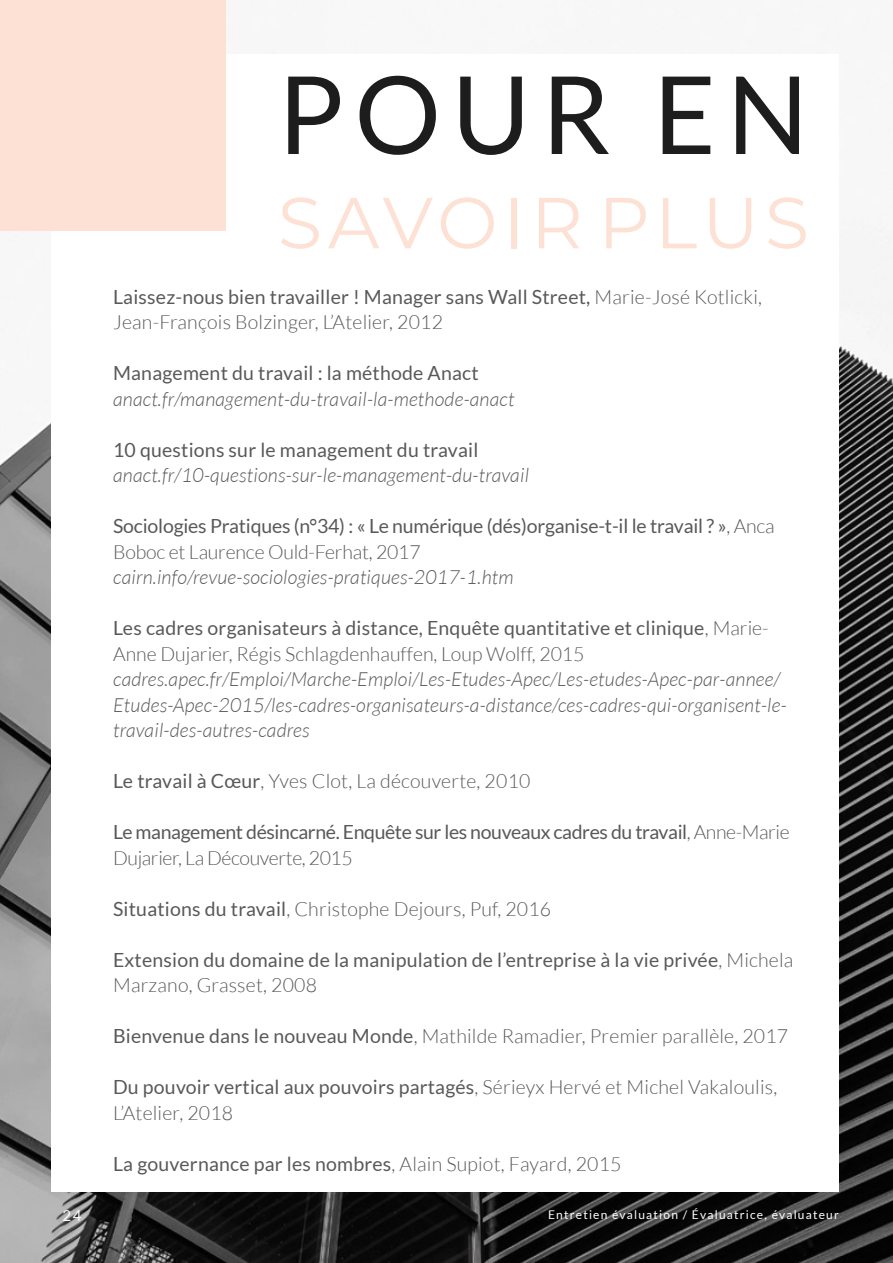
<style>
.page{position:relative;width:893px;height:1263px;background:#fff}
.page>*{position:absolute;margin:0;border:0;box-sizing:border-box;transform-origin:0 0}
.t1{font:108px "Lato";color:#1d1d1d}
.t2{font:72px "Montserrat";letter-spacing:.075em;color:#fde1d4}
.t3{font:300 19.5px/25.5px "Lato";letter-spacing:.01em;color:#58595b}
.t4{font:italic 300 19.5px/25.5px "Lato";letter-spacing:.01em;color:#58595b}
.t5{font:19.5px/25.5px "Lato";letter-spacing:.01em;color:#58595b}
.t6{font:19.5px/25.5px "Lato";letter-spacing:-.01em;color:#58595b}
.t7{font:19.5px/25.5px "Lato";letter-spacing:-.02em;color:#58595b}
.t8{font:15px "Lato";color:#fff}
.t9{font:12px "Lato";letter-spacing:.1em;color:#fff}
.s1{font-weight:400}
.s2{font-weight:300}
</style>
<div class="page">
<img style="left:0;top:0;width:893px;height:1263px">
<div style="left:52px;top:54px;width:787px;height:1138px;background:#fff"></div>
<div style="left:0;top:0;width:225px;height:230px;background:#fde1d4"></div>
<h1 class="t1" style="left:278px;top:55px;width:161px">Pour</h1>
<h1 class="t1" style="left:653px;top:55px;width:70px">en</h1>
<h2 class="t2" style="left:278px;top:173px;width:533px">SAVOIR PLUS</h2>
<p class="t3" style="left:113px;top:284px;width:650px"><span class="s1">Laissez-nous bien travailler ! Manager sans Wall Street,</span> Marie-José Kotlicki,<br>Jean-François Bolzinger, L’Atelier, 2012</p>
<p class="t5" style="left:113px;top:360px;width:367px">Management du travail : la méthode Anact</p>
<p class="t4" style="left:113px;top:387px;width:403px">anact.fr/management-du-travail-la-methode-anact</p>
<p class="t5" style="left:113px;top:437px;width:367px">10 questions sur le management du travail</p>
<p class="t4" style="left:113px;top:463px;width:417px">anact.fr/10-questions-sur-le-management-du-travail</p>
<p class="t6" style="left:113px;top:513px;width:663px">Sociologies Pratiques (n°34) : « Le numérique (dés)organise-t-il le travail ? »<span class="s2">, Anca<br>Boboc et Laurence Ould-Ferhat, 2017</span></p>
<p class="t4" style="left:113px;top:565px;width:402px">cairn.info/revue-sociologies-pratiques-2017-1.htm</p>
<p class="t5" style="left:113px;top:615px;width:657px">Les cadres organisateurs à distance, Enquête quantitative et clinique<span class="s2">, Marie-<br>Anne Dujarier, Régis Schlagdenhauffen, Loup Wolff, 2015</span></p>
<p class="t4" style="left:113px;top:667px;width:675px">cadres.apec.fr/Emploi/Marche-Emploi/Les-Etudes-Apec/Les-etudes-Apec-par-annee/<br>Etudes-Apec-2015/les-cadres-organisateurs-a-distance/ces-cadres-qui-organisent-le&shy;travail-des-autres-cadres</p>
<p class="t3" style="left:113px;top:769px;width:419px"><span class="s1">Le travail à Cœur</span>, Yves Clot, La découverte, 2010</p>
<p class="t7" style="left:113px;top:819px;width:678px">Le management désincarné. Enquête sur les nouveaux cadres du travail<span class="s2">, Anne-Marie<br>Dujarier, La Découverte, 2015</span></p>
<p class="t3" style="left:113px;top:896px;width:440px"><span class="s1">Situations du travail</span>, Christophe Dejours, Puf, 2016</p>
<p class="t5" style="left:113px;top:947px;width:682px">Extension du domaine de la manipulation de l’entreprise à la vie privée<span class="s2">, Michela<br>Marzano, Grasset, 2008</span></p>
<p class="t3" style="left:113px;top:1024px;width:677px"><span class="s1">Bienvenue dans le nouveau Monde</span>, Mathilde Ramadier, Premier parallèle, 2017</p>
<p class="t3" style="left:113px;top:1075px;width:666px"><span class="s1">Du pouvoir vertical aux pouvoirs partagés</span>, Sérieyx Hervé et Michel Vakaloulis,<br>L’Atelier, 2018</p>
<p class="t5" style="left:113px;top:1151px;width:510px">La gouvernance par les nombres<span class="s2">, Alain Supiot, Fayard, 2015</span></p>
<p class="t8" style="left:63px;top:1207px;width:20px">24</p>
<p class="t9" style="left:548px;top:1207px;width:292px">Entretien évaluation / Évaluatrice, évaluateur</p>
</div>
